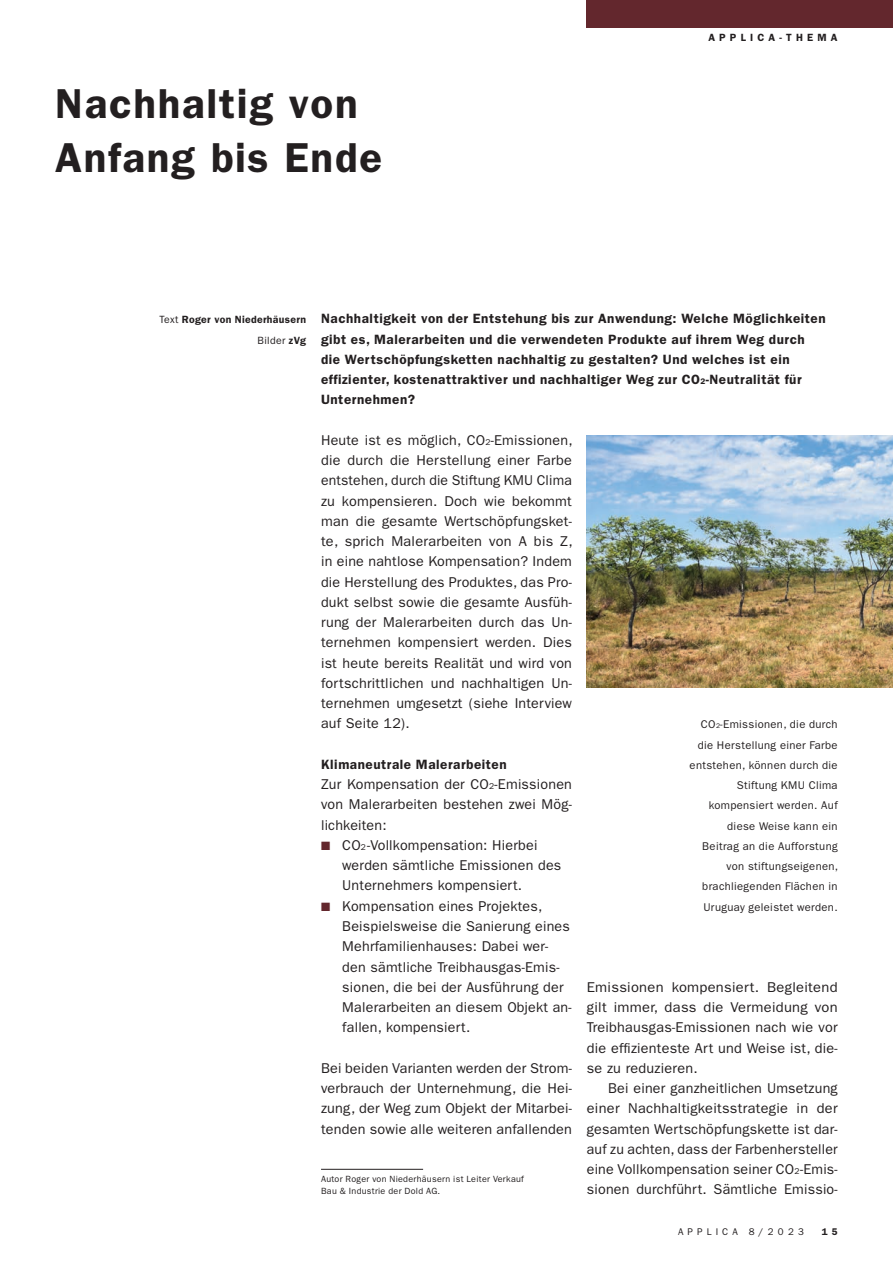
<style>
.page{position:relative;width:893px;height:1263px;background:#fff}
.page>*{position:absolute;margin:0;border:0;box-sizing:border-box;transform-origin:0 0}
.t1{font:600 42px/54px "ITC Franklin Gothic Std";letter-spacing:.04em;color:#231f20}
.t2{font:14.25px/20.2px "ITC Franklin Gothic Std";letter-spacing:.015em;color:#231f20;text-align:justify}
.t3{font:600 13.5px/20.2px "ITC Franklin Gothic Std";letter-spacing:.04em;color:#231f20}
.t4{font:11.25px/20.2px "ITC Franklin Gothic Std";letter-spacing:.03em;color:#231f20;text-align:right}
.t5{font:600 10.5px/20.2px "ITC Franklin Gothic Std";letter-spacing:.03em;color:#231f20;text-align:right}
.t6{font:600 10.5px "ITC Franklin Gothic Std";letter-spacing:.4em;color:#231f20}
.t7{font:9.75px "ITC Franklin Gothic Std";letter-spacing:.42em;color:#231f20}
.t8{font:600 9.75px "ITC Franklin Gothic Std";color:#231f20}
.t9{font:9px/12px "ITC Franklin Gothic Std";letter-spacing:.03em;color:#231f20}
.s1{font-weight:400}
.s2{font-size:8.1px}
.s3{font-size:8.55px}
.s4{color:#63272d}
.s5{font-size:6.75px}
</style>
<div class="page">
<div style="left:587px;top:0;width:306px;height:28px;background:#63272d"></div>
<hr style="left:321px;top:1169px;width:102px;height:1px;background:#231f20">
<img style="left:587px;top:436px;width:306px;height:252px">
<h1 class="t1" style="left:55px;top:77px;width:328px">Nachhaltig von<br>Anfang bis Ende</h1>
<p class="t6" style="left:708px;top:31px;width:131px">APPLICA-THEMA</p>
<p class="t5" style="left:160px;top:310px;width:148px"><span class="s1">Text</span> Roger von Niederhäusern<br><span class="s1">Bilder</span> zVg</p>
<p class="t3" style="left:321px;top:309px;width:506px">Nachhaltigkeit von der Entstehung bis zur Anwendung: Welche Möglichkeiten gibt es, Malerarbeiten und die verwendeten Produkte auf ihrem Weg durch die Wertschöpfungsketten nachhaltig zu gestalten? Und welches ist ein effizienter, kostenattraktiver und nachhaltiger Weg zur CO<span class="s2">2</span>-Neutralität für Unternehmen?</p>
<p class="t2" style="left:321px;top:430px;width:253px">Heute ist es möglich, CO<span class="s3">2</span>-Emissionen, die durch die Herstellung einer Farbe entstehen, durch die Stiftung KMU Clima zu kompensieren. Doch wie bekommt man die gesamte Wertschöpfungsket&shy;te, sprich Malerarbeiten von A bis Z, in eine nahtlose Kompensation? Indem die Herstellung des Produktes, das Pro&shy;dukt selbst sowie die gesamte Ausfüh&shy;rung der Malerarbeiten durch das Un&shy;ternehmen kompensiert werden. Dies ist heute bereits Realität und wird von fortschrittlichen und nachhaltigen Un&shy;ternehmen umgesetzt (siehe Interview auf Seite 12).</p>
<p class="t3" style="left:321px;top:754px;width:187px">Klimaneutrale Malerarbeiten</p>
<p class="t2" style="left:321px;top:774px;width:252px">Zur Kompensation der CO<span class="s3">2</span>-Emissionen von Malerarbeiten bestehen zwei Mög&shy;lichkeiten:</p>
<p class="t2" style="left:342px;top:835px;width:221px;text-align:left;text-indent:-21px"><span class="s4">■</span> CO<span class="s3">2</span>-Vollkompensation: Hierbei werden sämtliche Emissionen des<br>Unternehmers kompensiert.</p>
<p class="t2" style="left:342px;top:896px;width:231px;text-align:left;text-indent:-21px"><span class="s4">■</span> Kompensation eines Projektes,<br>Beispielsweise die Sanierung eines<br>Mehrfamilienhauses: Dabei wer&shy;den sämtliche Treibhausgas-Emis&shy;sionen, die bei der Ausführung der<br>Malerarbeiten an diesem Objekt an&shy;fallen, kompensiert.</p>
<p class="t2" style="left:321px;top:1058px;width:252px">Bei beiden Varianten werden der Strom&shy;verbrauch der Unternehmung, die Hei&shy;zung, der Weg zum Objekt der Mitarbei&shy;tenden sowie alle weiteren anfallenden</p>
<p class="t4" style="left:690px;top:715px;width:150px">CO<span class="s5">2</span>-Emissionen, die durch die Herstellung einer Farbe entstehen, können durch die<br>Stiftung KMU Clima kompensiert werden. Auf diese Weise kann ein<br>Beitrag an die Aufforstung von stiftungseigenen, brachliegenden Flächen in<br>Uruguay geleistet werden.</p>
<p class="t2" style="left:587px;top:977px;width:252px">Emissionen kompensiert. Begleitend gilt immer, dass die Vermeidung von Treibhausgas-Emissionen nach wie vor die effizienteste Art und Weise ist, die&shy;se zu reduzieren.</p>
<p class="t2" style="left:587px;top:1078px;width:252px;text-indent:21px">Bei einer ganzheitlichen Umsetzung einer Nachhaltigkeitsstrategie in der gesamten Wertschöpfungskette ist dar&shy;auf zu achten, dass der Farbenhersteller eine Vollkompensation seiner CO<span class="s3">2</span>-Emis&shy;sionen durchführt. Sämtliche Emissio-</p>
<p class="t9" style="left:321px;top:1173px;width:204px">Autor Roger von Niederhäusern ist Leiter Verkauf<br>Bau &amp; Industrie der Dold AG.</p>
<p class="t7" style="left:678px;top:1226px;width:127px">APPLICA 8/2023</p>
<p class="t8" style="left:822px;top:1226px;width:17px">1 5</p>
</div>
